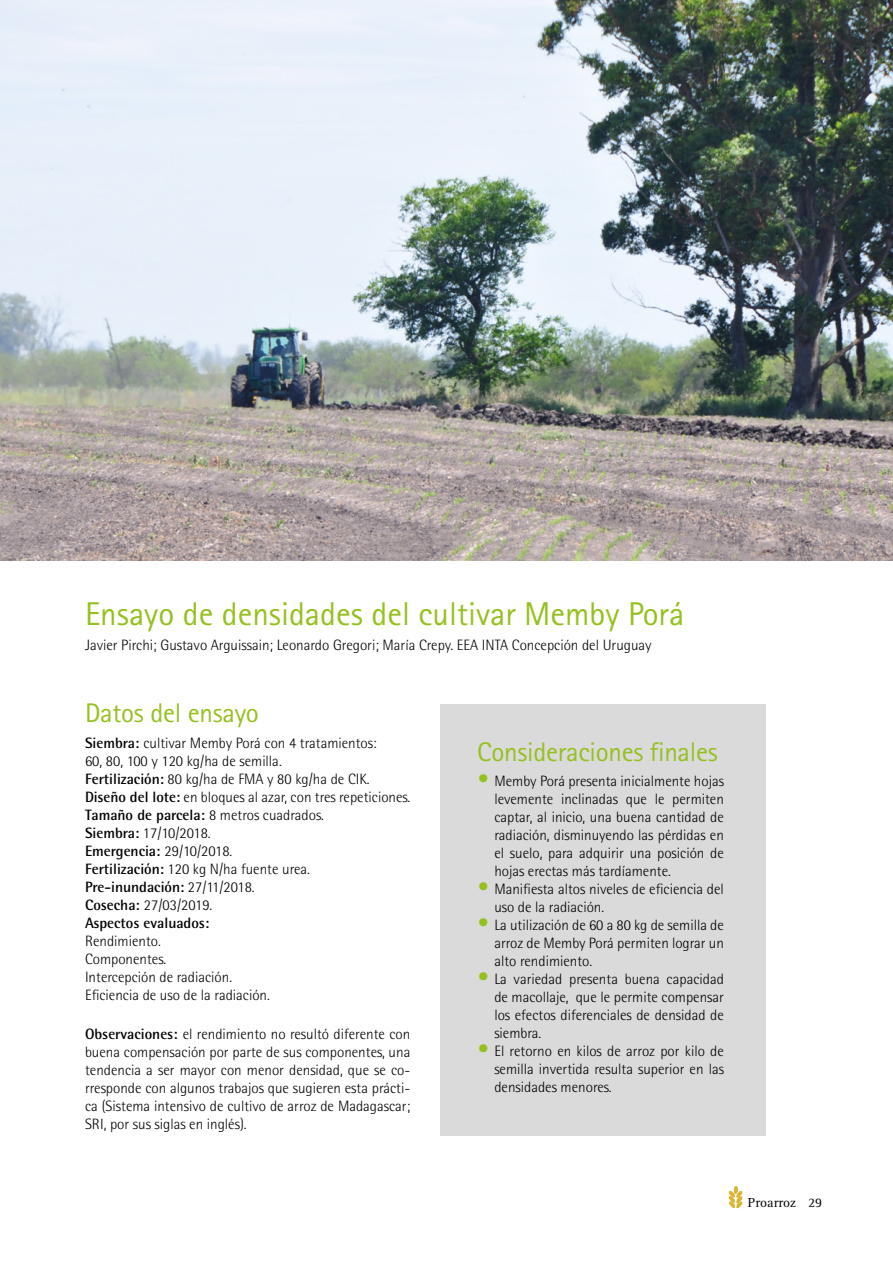
<style>
.page{position:relative;width:893px;height:1263px;background:#fff}
.page>*{position:absolute;margin:0;border:0;box-sizing:border-box;transform-origin:0 0}
.t1{font:33px "Rotis Sans Serif";color:#95c11f}
.t2{font:27px "Rotis Sans Serif";letter-spacing:-.01em;color:#95c11f}
.t3{font:300 15px/18px "Rotis Semi Sans Std";color:#000;text-align:justify}
.t4{font:13.5px "Rotis Serif Std";color:#000}
.s1{font-weight:700}
.s2{font-weight:800;font-size:22.5px;color:#95c11f}
</style>
<div class="page">
<svg style="left:729px;top:1186px;width:13px;height:22px"></svg>
<img style="left:0;top:0;width:893px;height:560px">
<div style="left:440px;top:704px;width:325px;height:431px;background:#dadada"></div>
<h1 class="t1" style="left:85px;top:594px;width:601px">Ensayo de densidades del cultivar Memby Porá</h1>
<p class="t3" style="left:85px;top:636px;width:568px">Javier Pirchi; Gustavo Arguissain; Leonardo Gregori; María Crepy. EEA INTA Concepción del Uruguay</p>
<h2 class="t2" style="left:85px;top:697px;width:175px">Datos del ensayo</h2>
<p class="t3" style="left:85px;top:734px;width:327px;text-align:left"><span class="s1">Siembra:</span> cultivar Memby Porá con 4 tratamientos:<br>60, 80, 100 y 120 kg/ha de semilla.<br><span class="s1">Fertilización:</span> 80 kg/ha de FMA y 80 kg/ha de CIK.<br><span class="s1">Diseño del lote:</span> en bloques al azar, con tres repeticiones.<br><span class="s1">Tamaño de parcela:</span> 8 metros cuadrados.<br><span class="s1">Siembra:</span> 17/10/2018.<br><span class="s1">Emergencia:</span> 29/10/2018.<br><span class="s1">Fertilización:</span> 120 kg N/ha fuente urea.<br><span class="s1">Pre-inundación:</span> 27/11/2018.<br><span class="s1">Cosecha:</span> 27/03/2019.<br><span class="s1">Aspectos evaluados:</span></p>
<p class="t3" style="left:85px;top:932px;width:186px;text-align:left">Rendimiento.<br>Componentes.<br>Intercepción de radiación.<br>Eficiencia de uso de la radiación.</p>
<p class="t3" style="left:85px;top:1025px;width:327px"><span class="s1">Observaciones:</span> el rendimiento no resultó diferente con buena compensación por parte de sus componentes, una tendencia a ser mayor con menor densidad, que se co&shy;rresponde con algunos trabajos que sugieren esta prácti&shy;ca (Sistema intensivo de cultivo de arroz de Madagascar; SRI, por sus siglas en inglés).</p>
<h2 class="t2" style="left:477px;top:735px;width:242px">Consideraciones finales</h2>
<p class="t3" style="left:494px;top:772px;width:231px;text-indent:-17px"><span class="s2">•</span> Memby Porá presenta inicialmente hojas levemente inclinadas que le permiten captar, al inicio, una buena cantidad de radiación, disminuyendo las pérdidas en el suelo, para adquirir una posición de hojas erectas más tardíamente.</p>
<p class="t3" style="left:494px;top:880px;width:231px;text-indent:-17px"><span class="s2">•</span> Manifiesta altos niveles de eficiencia del uso de la radiación.</p>
<p class="t3" style="left:494px;top:916px;width:231px;text-indent:-17px"><span class="s2">•</span> La utilización de 60 a 80 kg de semilla de arroz de Memby Porá permiten lograr un alto rendimiento.</p>
<p class="t3" style="left:494px;top:970px;width:231px;text-indent:-17px"><span class="s2">•</span> La variedad presenta buena capacidad de macollaje, que le permite compensar los efectos diferenciales de densidad de siembra.</p>
<p class="t3" style="left:494px;top:1042px;width:231px;text-indent:-17px"><span class="s2">•</span> El retorno en kilos de arroz por kilo de semilla invertida resulta superior en las densidades menores.</p>
<p class="t4" style="left:748px;top:1195px;width:76px">Proarroz 29</p>
</div>
